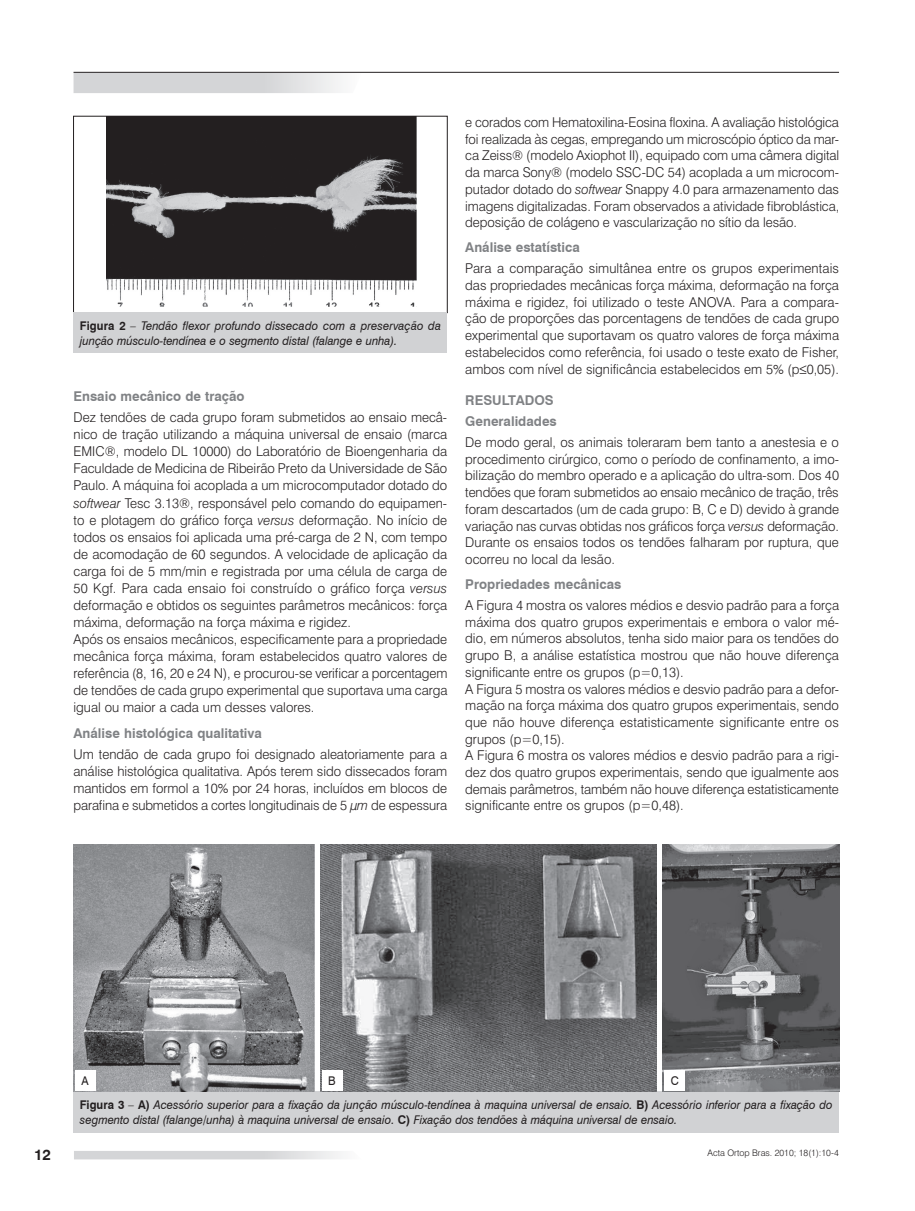
<style>
.page{position:relative;width:915px;height:1211px;background:#fff}
.page>*{position:absolute;margin:0;border:0;box-sizing:border-box;transform-origin:0 0}
.t1{font:700 15px "Swiss 721 BT";color:#231f20}
._004_TEXTO{font:300 13.5px/16.6px "Swiss 721 BT";color:#231f20;text-align:justify}
._05_SUB_SUBTITULO{font:700 13.5px "Swiss 721 BT";color:#808285}
._005_SUBTITULO{font:700 13.5px "Swiss 721 BT";color:#808285}
._006_TABELA_GRAFICO{font:italic 12px/15px "Swiss 721 BT";color:#231f20;scale:.94 1}
.t2{font:12px "Swiss 721 BT";color:#231f20;scale:.94 1}
.t3{font:300 9px "Swiss 721 BT";color:#231f20}
.s1{font-weight:700;font-style:normal}
.s2{font-style:italic}
</style>
<div class="page">
<svg style="left:74px;top:73px;width:267px;height:20px;background:#d8d9db"></svg>
<svg style="left:74px;top:1151px;width:267px;height:8px;background:#d8d9db"></svg>
<hr style="left:74px;top:72px;width:765px;height:1px;background:#231f20">
<img style="left:106px;top:118px;width:310px;height:188px">
<div style="left:73px;top:116px;width:375px;height:197px;border:1px solid #231f20"></div>
<div style="left:74px;top:313px;width:373px;height:40px;background:#d1d2d4"></div>
<div style="left:74px;top:1091px;width:765px;height:41px;background:#d1d2d4"></div>
<img style="left:74px;top:844px;width:240px;height:247px">
<div style="left:75px;top:1070px;width:20px;height:20px;background:#fff"></div>
<img style="left:320px;top:844px;width:336px;height:247px">
<div style="left:322px;top:1070px;width:20px;height:20px;background:#fff"></div>
<img style="left:663px;top:844px;width:176px;height:247px">
<div style="left:664px;top:1070px;width:21px;height:20px;background:#fff"></div>
<p class="_006_TABELA_GRAFICO" style="left:80px;top:318px;width:386px"><span class="s1">Figura 2</span> – Tendão flexor profundo dissecado com a preservação da junção músculo-tendínea e o segmento distal (falange e unha).</p>
<p class="_05_SUB_SUBTITULO" style="left:74px;top:388px;width:173px">Ensaio mecânico de tração</p>
<p class="_004_TEXTO" style="left:74px;top:408px;width:375px;line-height:17.1px">Dez tendões de cada grupo foram submetidos ao ensaio mecâ&shy;nico de tração utilizando a máquina universal de ensaio (marca EMIC®, modelo DL 10000) do Laboratório de Bioengenharia da Faculdade de Medicina de Ribeirão Preto da Universidade de São Paulo. A máquina foi acoplada a um microcomputador dotado do <span class="s2">softwear</span> Tesc 3.13®, responsável pelo comando do equipamen&shy;to e plotagem do gráfico força <span class="s2">versus</span> deformação. No início de todos os ensaios foi aplicada uma pré-carga de 2 N, com tempo de acomodação de 60 segundos. A velocidade de aplicação da carga foi de 5 mm/min e registrada por uma célula de carga de 50 Kgf. Para cada ensaio foi construído o gráfico força <span class="s2">versus </span>deformação e obtidos os seguintes parâmetros mecânicos: força máxima, deformação na força máxima e rigidez.</p>
<p class="_004_TEXTO" style="left:74px;top:630px;width:375px;line-height:17.1px">Após os ensaios mecânicos, especificamente para a propriedade mecânica força máxima, foram estabelecidos quatro valores de referência (8, 16, 20 e 24 N), e procurou-se verificar a porcentagem de tendões de cada grupo experimental que suportava uma carga igual ou maior a cada um desses valores.</p>
<p class="_05_SUB_SUBTITULO" style="left:74px;top:724px;width:190px">Análise histológica qualitativa</p>
<p class="_004_TEXTO" style="left:74px;top:745px;width:375px;line-height:17.1px">Um tendão de cada grupo foi designado aleatoriamente para a análise histológica qualitativa. Após terem sido dissecados foram mantidos em formol a 10% por 24 horas, incluídos em blocos de parafina e submetidos a cortes longitudinais de 5 <span class="s2">µm</span> de espessura</p>
<p class="_004_TEXTO" style="left:465px;top:114px;width:375px">e corados com Hematoxilina-Eosina floxina. A avaliação histológica foi realizada às cegas, empregando um microscópio óptico da mar&shy;ca Zeiss® (modelo Axiophot II), equipado com uma câmera digital da marca Sony® (modelo SSC-DC 54) acoplada a um microcom&shy;putador dotado do <span class="s2">softwear</span> Snappy 4.0 para armazenamento das imagens digitalizadas. Foram observados a atividade fibroblástica, deposição de colágeno e vascularização no sítio da lesão.</p>
<p class="_05_SUB_SUBTITULO" style="left:465px;top:239px;width:116px">Análise estatística</p>
<p class="_004_TEXTO" style="left:465px;top:260px;width:375px">Para a comparação simultânea entre os grupos experimentais das propriedades mecânicas força máxima, deformação na força máxima e rigidez, foi utilizado o teste ANOVA. Para a compara&shy;ção de proporções das porcentagens de tendões de cada grupo experimental que suportavam os quatro valores de força máxima estabelecidos como referência, foi usado o teste exato de Fisher, ambos com nível de significância estabelecidos em 5% (p≤0,05).</p>
<p class="_005_SUBTITULO" style="left:465px;top:392px;width:90px">RESULTADOS</p>
<p class="_05_SUB_SUBTITULO" style="left:465px;top:413px;width:93px">Generalidades</p>
<p class="_004_TEXTO" style="left:465px;top:433px;width:375px">De modo geral, os animais toleraram bem tanto a anestesia e o procedimento cirúrgico, como o período de confinamento, a imo&shy;bilização do membro operado e a aplicação do ultra-som. Dos 40 tendões que foram submetidos ao ensaio mecânico de tração, três foram descartados (um de cada grupo: B, C e D) devido à grande variação nas curvas obtidas nos gráficos força <span class="s2">versus</span> deformação.<br>Durante os ensaios todos os tendões falharam por ruptura, que ocorreu no local da lesão.</p>
<p class="_05_SUB_SUBTITULO" style="left:465px;top:576px;width:158px">Propriedades mecânicas</p>
<p class="_004_TEXTO" style="left:465px;top:596px;width:375px">A Figura 4 mostra os valores médios e desvio padrão para a força máxima dos quatro grupos experimentais e embora o valor mé&shy;dio, em números absolutos, tenha sido maior para os tendões do grupo B, a análise estatística mostrou que não houve diferença significante entre os grupos (p=0,13).</p>
<p class="_004_TEXTO" style="left:465px;top:680px;width:375px">A Figura 5 mostra os valores médios e desvio padrão para a defor&shy;mação na força máxima dos quatro grupos experimentais, sendo que não houve diferença estatisticamente significante entre os grupos (p=0,15).</p>
<p class="_004_TEXTO" style="left:465px;top:747px;width:375px">A Figura 6 mostra os valores médios e desvio padrão para a rigi&shy;dez dos quatro grupos experimentais, sendo que igualmente aos demais parâmetros, também não houve diferença estatisticamente significante entre os grupos (p=0,48).</p>
<p class="t1" style="left:34px;top:1145px;width:19px">12</p>
<p class="t2" style="left:82px;top:1073px;width:9px">A</p>
<p class="t2" style="left:328px;top:1073px;width:9px">B</p>
<p class="t2" style="left:671px;top:1073px;width:10px">C</p>
<p class="_006_TABELA_GRAFICO" style="left:80px;top:1097px;width:802px"><span class="s1">Figura 3</span> – <span class="s1">A)</span> Acessório superior para a fixação da junção músculo-tendínea à maquina universal de ensaio. <span class="s1">B)</span> Acessório inferior para a fixação do segmento distal (falange/unha) à maquina universal de ensaio. <span class="s1">C)</span> Fixação dos tendões à máquina universal de ensaio.</p>
<p class="t3" style="left:707px;top:1146px;width:133px">Acta Ortop Bras. 2010; 18(1):10-4</p>
</div>
